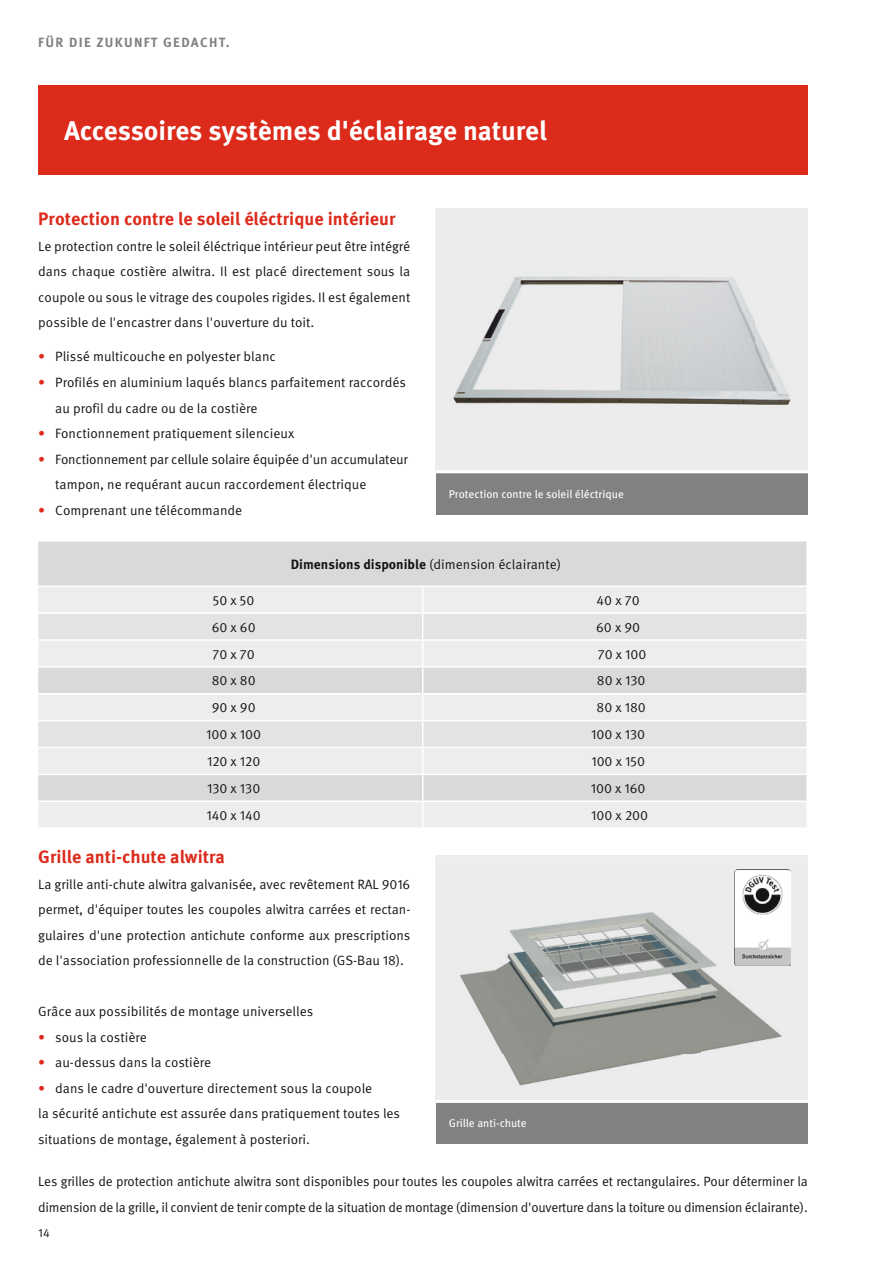
<style>
.page{position:relative;width:893px;height:1263px;background:#fff}
.page>*{position:absolute;margin:0;border:0;box-sizing:border-box;transform-origin:0 0}
.t1{font:700 27px "Meta Pro";letter-spacing:-.005em;color:#fff}
.t2{font:700 18px "Meta Pro";color:#dc2a1b}
.t3{font:13.5px/25.5px "Meta Pro";color:#131413}
.t4{font:700 13.35px "Meta Pro";letter-spacing:.1em;color:#818181}
.t5{font:12px "Meta Pro";color:#131413}
.t6{font:11.25px "Meta Pro";color:#fff}
.s1{color:#dc2a1b}
.s2{font-weight:700}
</style>
<div class="page">
<div style="left:38px;top:85px;width:770px;height:89px;background:#dc2a1b"></div>
<img style="left:436px;top:208px;width:372px;height:262px">
<div style="left:436px;top:472px;width:372px;height:42px;background:#818181"></div>
<hr style="left:436px;top:470px;width:372px;height:3px;background:#fff">
<div style="left:38px;top:542px;width:768px;height:43px;background:#d9d9d9"></div>
<svg style="left:38px;top:587px;width:768px;height:240px;background:#e7e8e8"></svg>
<svg style="left:38px;top:614px;width:768px;height:133px;background:#e4e5e5"></svg>
<svg style="left:422px;top:587px;width:1px;height:240px"></svg>
<hr style="left:38px;top:612px;width:385px;height:2px;background:#fff">
<hr style="left:423px;top:612px;width:385px;height:2px;background:#fff">
<hr style="left:38px;top:639px;width:385px;height:2px;background:#fff">
<hr style="left:423px;top:639px;width:385px;height:2px;background:#fff">
<hr style="left:38px;top:666px;width:385px;height:2px;background:#fff">
<hr style="left:423px;top:666px;width:385px;height:2px;background:#fff">
<hr style="left:38px;top:693px;width:385px;height:1px;background:#fff">
<hr style="left:423px;top:693px;width:385px;height:1px;background:#fff">
<hr style="left:38px;top:720px;width:385px;height:1px;background:#fff">
<hr style="left:423px;top:720px;width:385px;height:1px;background:#fff">
<hr style="left:38px;top:747px;width:385px;height:1px;background:#fff">
<hr style="left:423px;top:747px;width:385px;height:1px;background:#fff">
<hr style="left:38px;top:774px;width:385px;height:1px;background:#fff">
<hr style="left:423px;top:774px;width:385px;height:1px;background:#fff">
<hr style="left:38px;top:800px;width:385px;height:2px;background:#fff">
<hr style="left:423px;top:800px;width:385px;height:2px;background:#fff">
<div style="left:436px;top:855px;width:372px;height:246px;background:#eceded"></div>
<img style="left:459px;top:869px;width:332px;height:217px">
<div style="left:436px;top:1101px;width:372px;height:43px;background:#818181"></div>
<hr style="left:436px;top:1100px;width:372px;height:3px;background:#fff">
<img style="left:735px;top:869px;width:56px;height:96px">
<p class="t4" style="left:38px;top:34px;width:193px">FÜR DIE ZUKUNFT GEDACHT.</p>
<h1 class="t1" style="left:64px;top:114px;width:484px">Accessoires systèmes d'éclairage naturel</h1>
<h2 class="t2" style="left:38px;top:208px;width:359px">Protection contre le soleil éléctrique intérieur</h2>
<p class="t3" style="left:38px;top:234px;width:374px;text-align:justify">Le protection contre le soleil éléctrique intérieur peut être intégré dans chaque costière alwitra. Il est placé directement sous la coupole ou sous le vitrage des coupoles rigides. Il est également possible de l'encastrer dans l'ouverture du toit.</p>
<p class="t3" style="left:38px;top:344px;width:239px"><span class="s1">•</span> Plissé multicouche en polyester blanc</p>
<p class="t3" style="left:55px;top:370px;width:352px;text-indent:-17px"><span class="s1">•</span> Profilés en aluminium laqués blancs parfaitement raccordés au profil du cadre ou de la costière</p>
<p class="t3" style="left:38px;top:421px;width:258px"><span class="s1">•</span> Fonctionnement pratiquement silencieux</p>
<p class="t3" style="left:55px;top:446px;width:354px;text-indent:-17px"><span class="s1">•</span> Fonctionnement par cellule solaire équipée d'un accumulateur tampon, ne requérant aucun raccordement électrique</p>
<p class="t3" style="left:38px;top:498px;width:206px"><span class="s1">•</span> Comprenant une télécommande</p>
<p class="t6" style="left:449px;top:486px;width:177px">Protection contre le soleil éléctrique</p>
<p class="t3" style="left:291px;top:552px;width:272px"><span class="s2">Dimensions disponible</span> (dimension éclairante)</p>
<p class="t3" style="left:213px;top:588px;width:43px">50 x 50</p>
<p class="t3" style="left:597px;top:588px;width:45px">40 x 70</p>
<p class="t3" style="left:212px;top:615px;width:45px">60 x 60</p>
<p class="t3" style="left:596px;top:615px;width:45px">60 x 90</p>
<p class="t3" style="left:213px;top:641px;width:44px">70 x 70</p>
<p class="t3" style="left:598px;top:641px;width:50px">70 x 100</p>
<p class="t3" style="left:212px;top:668px;width:46px">80 x 80</p>
<p class="t3" style="left:597px;top:668px;width:50px">80 x 130</p>
<p class="t3" style="left:212px;top:695px;width:45px">90 x 90</p>
<p class="t3" style="left:597px;top:695px;width:51px">80 x 180</p>
<p class="t3" style="left:206px;top:722px;width:56px">100 x 100</p>
<p class="t3" style="left:591px;top:722px;width:56px">100 x 130</p>
<p class="t3" style="left:207px;top:749px;width:55px">120 x 120</p>
<p class="t3" style="left:591px;top:749px;width:55px">100 x 150</p>
<p class="t3" style="left:207px;top:776px;width:55px">130 x 130</p>
<p class="t3" style="left:591px;top:776px;width:56px">100 x 160</p>
<p class="t3" style="left:207px;top:803px;width:56px">140 x 140</p>
<p class="t3" style="left:591px;top:803px;width:58px">100 x 200</p>
<h2 class="t2" style="left:38px;top:846px;width:188px">Grille anti-chute alwitra</h2>
<p class="t3" style="left:38px;top:872px;width:374px;text-align:justify">La grille anti-chute alwitra galvanisée, avec revêtement RAL 9016 permet, d'équiper toutes les coupoles alwitra carrées et rectan&shy;gulaires d'une protection antichute conforme aux prescriptions de l'association professionnelle de la construction (GS-Bau 18).</p>
<p class="t3" style="left:38px;top:999px;width:277px">Grâce aux possibilités de montage universelles</p>
<p class="t3" style="left:38px;top:1025px;width:110px"><span class="s1">•</span> sous la costière</p>
<p class="t3" style="left:38px;top:1050px;width:175px"><span class="s1">•</span> au-dessus dans la costière</p>
<p class="t3" style="left:38px;top:1076px;width:363px"><span class="s1">•</span> dans le cadre d'ouverture directement sous la coupole<br>la sécurité antichute est assurée dans pratiquement toutes les situations de montage, également à posteriori.</p>
<p class="t6" style="left:449px;top:1116px;width:80px">Grille anti-chute</p>
<p class="t3" style="left:38px;top:1169px;width:771px">Les grilles de protection antichute alwitra sont disponibles pour toutes les coupoles alwitra carrées et rectangulaires. Pour déterminer la dimension de la grille, il convient de tenir compte de la situation de montage (dimension d'ouverture dans la toiture ou dimension éclairante).</p>
<p class="t5" style="left:38px;top:1225px;width:13px">14</p>
</div>
